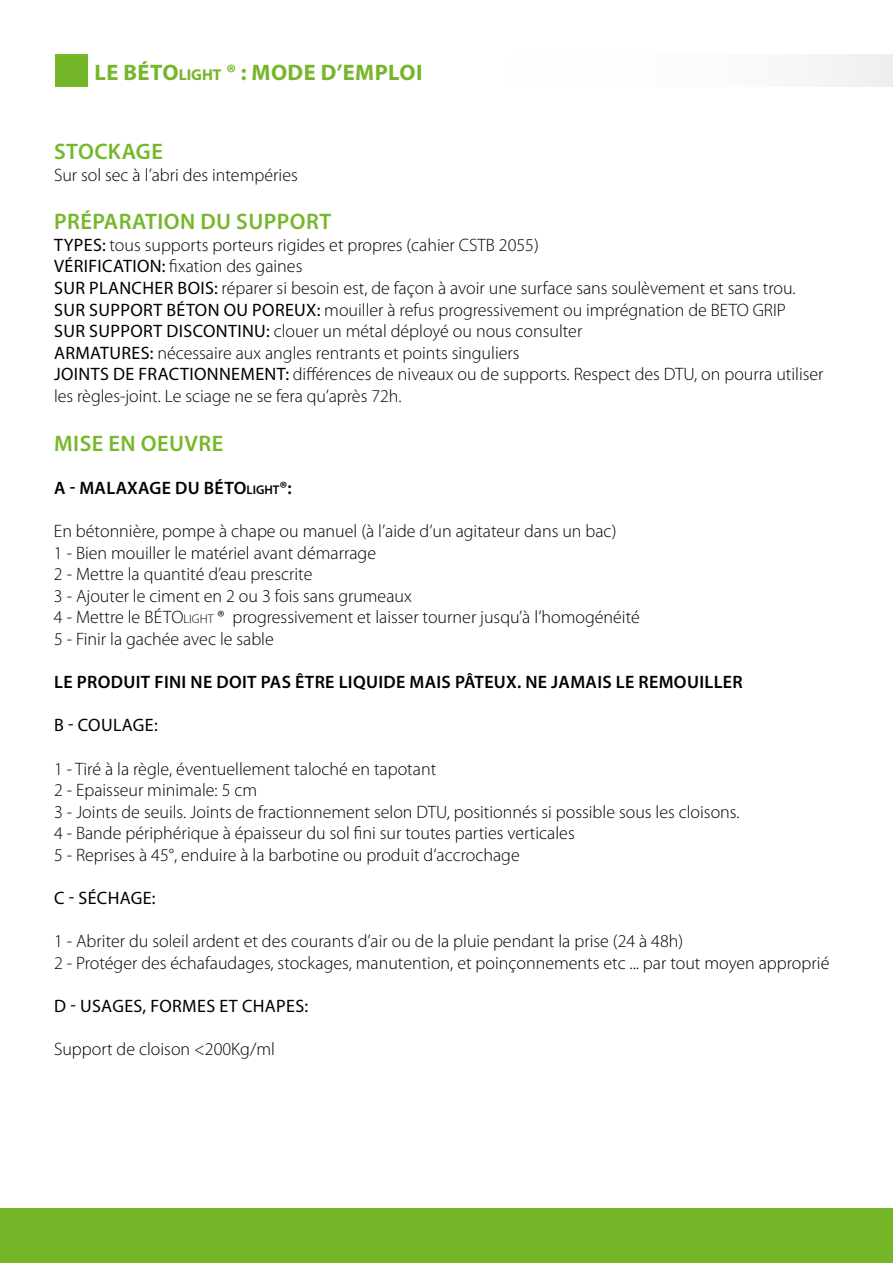
<style>
.page{position:relative;width:893px;height:1263px;background:#fff}
.page>*{position:absolute;margin:0;border:0;box-sizing:border-box;transform-origin:0 0}
.t1{font:600 22.5px "Myriad Pro";letter-spacing:.02em;color:#76b82a}
.t2{font:700 22.5px "Myriad Pro";letter-spacing:.02em;color:#77b52a}
.t3{font:300 18px/21.6px "Myriad Pro";color:#000}
.t4{font:600 18px "Myriad Pro";letter-spacing:.02em;color:#000}
.t5{font:18px "Myriad Pro";letter-spacing:.02em;color:#000}
.s1{font-size:15.75px}
.s2{font-style:inherit}
.s3{font-weight:400}
.s4{font-size:12.6px}
</style>
<div class="page">
<div style="left:0;top:1209px;width:893px;height:54px;background:#76b729"></div>
<svg style="left:55px;top:54px;width:838px;height:32px"></svg>
<p class="t2" style="left:95px;top:58px;width:329px">LE BÉTO<span class="s1">light</span> <span class="s2">®</span> : MODE D’EMPLOI</p>
<p class="t1" style="left:54px;top:137px;width:110px">STOCKAGE</p>
<p class="t3" style="left:54px;top:164px;width:245px">Sur sol sec à l’abri des intempéries</p>
<p class="t1" style="left:54px;top:207px;width:279px">PRÉPARATION DU SUPPORT</p>
<p class="t3" style="left:54px;top:234px;width:771px"><span class="s3">TYPES:</span> tous supports porteurs rigides et propres (cahier CSTB 2055)<br><span class="s3">VÉRIFICATION:</span> fixation des gaines<br><span class="s3">SUR PLANCHER BOIS:</span> réparer si besoin est, de façon à avoir une surface sans soulèvement et sans trou.<br><span class="s3">SUR SUPPORT BÉTON OU POREUX:</span> mouiller à refus progressivement ou imprégnation de BETO GRIP<br><span class="s3">SUR SUPPORT DISCONTINU:</span> clouer un métal déployé ou nous consulter<br><span class="s3">ARMATURES:</span> nécessaire aux angles rentrants et points singuliers<br><span class="s3">JOINTS DE FRACTIONNEMENT:</span> différences de niveaux ou de supports. Respect des DTU, on pourra utiliser les règles-joint. Le sciage ne se fera qu’après 72h.</p>
<p class="t1" style="left:54px;top:429px;width:171px">MISE EN OEUVRE</p>
<p class="t4" style="left:54px;top:476px;width:239px">A - MALAXAGE DU BÉTO<span class="s4">light</span><span class="s2">®</span>:</p>
<p class="t3" style="left:54px;top:520px;width:587px">En bétonnière, pompe à chape ou manuel (à l’aide d’un agitateur dans un bac)<br>1 - Bien mouiller le matériel avant démarrage<br>2 - Mettre la quantité d’eau prescrite<br>3 - Ajouter le ciment en 2 ou 3 fois sans grumeaux<br>4 - Mettre le BÉTO<span class="s4">light</span> <span class="s2">®</span> progressivement et laisser tourner jusqu’à l’homogénéité 5 - Finir la gachée avec le sable</p>
<p class="t4" style="left:54px;top:671px;width:690px">LE PRODUIT FINI NE DOIT PAS ÊTRE LIQUIDE MAIS PÂTEUX. NE JAMAIS LE REMOUILLER</p>
<p class="t5" style="left:54px;top:714px;width:105px">B - COULAGE:</p>
<p class="t3" style="left:54px;top:758px;width:687px">1 - Tiré à la règle, éventuellement taloché en tapotant<br>2 - Epaisseur minimale: 5 cm<br>3 - Joints de seuils. Joints de fractionnement selon DTU, positionnés si possible sous les cloisons.<br>4 - Bande périphérique à épaisseur du sol fini sur toutes parties verticales<br>5 - Reprises à 45°, enduire à la barbotine ou produit d’accrochage</p>
<p class="t5" style="left:54px;top:887px;width:103px">C - SÉCHAGE:</p>
<p class="t3" style="left:54px;top:930px;width:777px">1 - Abriter du soleil ardent et des courants d’air ou de la pluie pendant la prise (24 à 48h)<br>2 - Protéger des échafaudages, stockages, manutention, et poinçonnements etc ... par tout moyen approprié</p>
<p class="t5" style="left:54px;top:995px;width:256px">D - USAGES, FORMES ET CHAPES:</p>
<p class="t3" style="left:54px;top:1038px;width:222px">Support de cloison &lt;200Kg/ml</p>
</div>
